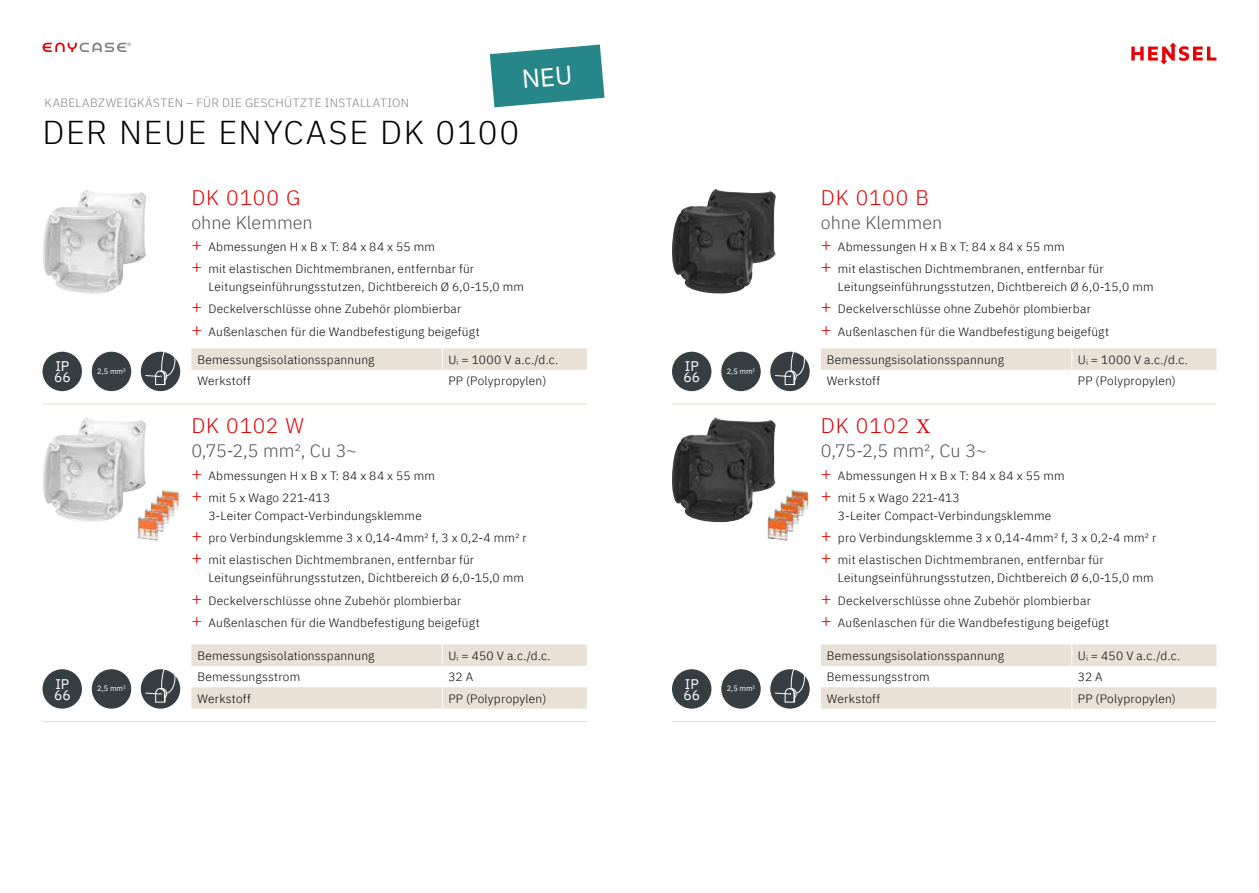
<style>
.page{position:relative;width:1259px;height:893px;background:#fff}
.page>*{position:absolute;margin:0;border:0;box-sizing:border-box;transform-origin:0 0}
.t1{font:300 33px "IBM Plex Sans";letter-spacing:.05em;color:#000}
.t2{font:300 21px "IBM Plex Sans";letter-spacing:.045em;color:#e60003}
.t3{font:300 18px "IBM Plex Sans";color:#504e53}
.t4{font:13.95px/11.1px "IBM Plex Sans";color:#fff}
.t5{font:300 12px/22.2px "IBM Plex Sans";letter-spacing:.02em;color:#000}
.t6{font:300 12px "IBM Plex Sans";letter-spacing:.03em;color:#818084}
.t7{font:7.8px "IBM Plex Sans";color:#fff;scale:.96 1}
.s1{font-size:18px;color:#e60003}
.s2{font-family:"Minion Pro";font-weight:400}
</style>
<div class="page">
<svg style="left:43px;top:43px;width:88px;height:9px"></svg>
<hr style="left:43px;top:404px;width:544px;height:1px;background:#e4dace">
<svg style="left:191px;top:348px;width:396px;height:22px;background:#e9e0d7"></svg>
<div style="left:43px;top:352px;width:39px;height:39px;background:#363e42;border-radius:50%"></div>
<div style="left:92px;top:352px;width:39px;height:39px;background:#363e42;border-radius:50%"></div>
<div style="left:141px;top:352px;width:39px;height:39px;background:#373e43;border-radius:50%"></div>
<svg style="left:145px;top:352px;width:33px;height:34px"></svg>
<img style="left:43px;top:189px;width:103px;height:105px">
<img style="left:672px;top:188px;width:104px;height:106px">
<hr style="left:672px;top:404px;width:544px;height:1px;background:#e4dace">
<svg style="left:821px;top:348px;width:395px;height:22px;background:#e9e0d7"></svg>
<div style="left:672px;top:352px;width:39px;height:39px;background:#363e42;border-radius:50%"></div>
<div style="left:721px;top:352px;width:39px;height:39px;background:#363e42;border-radius:50%"></div>
<div style="left:770px;top:352px;width:39px;height:39px;background:#373e43;border-radius:50%"></div>
<svg style="left:774px;top:352px;width:33px;height:34px"></svg>
<img style="left:43px;top:417px;width:136px;height:124px">
<hr style="left:43px;top:721px;width:544px;height:1px;background:#e4dace">
<svg style="left:191px;top:645px;width:396px;height:64px"></svg>
<div style="left:43px;top:669px;width:39px;height:40px;background:#363e42;border-radius:50%"></div>
<div style="left:92px;top:669px;width:39px;height:40px;background:#363e42;border-radius:50%"></div>
<div style="left:141px;top:669px;width:39px;height:40px;background:#373e43;border-radius:50%"></div>
<svg style="left:145px;top:669px;width:33px;height:34px"></svg>
<img style="left:672px;top:417px;width:136px;height:124px">
<hr style="left:672px;top:721px;width:544px;height:1px;background:#e4dace">
<svg style="left:821px;top:645px;width:395px;height:64px"></svg>
<div style="left:672px;top:669px;width:39px;height:40px;background:#363e42;border-radius:50%"></div>
<div style="left:721px;top:669px;width:39px;height:40px;background:#363e42;border-radius:50%"></div>
<div style="left:770px;top:669px;width:39px;height:40px;background:#373e43;border-radius:50%"></div>
<svg style="left:774px;top:669px;width:33px;height:34px"></svg>
<svg style="left:1131px;top:43px;width:85px;height:21px"></svg>
<svg style="left:490px;top:45px;width:114px;height:62px;background:#4a9a9b"></svg>
<p class="t6" style="left:45px;top:94px;width:366px">KABELABZWEIGKÄSTEN – FÜR DIE GESCHÜTZTE INSTALLATION</p>
<h1 class="t1" style="left:43px;top:108px;width:478px">DER NEUE ENYCASE DK 0100</h1>
<p class="t4" style="left:54px;top:360px;width:18px">IP<br>66</p>
<p class="t7" style="left:97px;top:365px;width:31px">2,5 mm²</p>
<h2 class="t2" style="left:191px;top:181px;width:111px">DK 0100 G</h2>
<h3 class="t3" style="left:191px;top:209px;width:123px">ohne Klemmen</h3>
<p class="t5" style="left:191px;top:235px;width:284px"><span class="s1">+</span> Abmessungen H x B x T: 84 x 84 x 55 mm<br><span class="s1">+</span> mit elastischen Dichtmembranen, entfernbar für</p>
<p class="t5" style="left:191px;top:275px;width:334px;text-indent:17px">Leitungseinführungsstutzen, Dichtbereich Ø 6,0-15,0 mm <span class="s1">+</span> Deckelverschlüsse ohne Zubehör plombierbar<br><span class="s1">+</span> Außenlaschen für die Wandbefestigung beigefügt</p>
<p class="t5" style="left:197px;top:347px;width:179px">Bemessungsisolationsspannung</p>
<p class="t5" style="left:448px;top:347px;width:112px">U<sub>i</sub> = 1000 V a.c./d.c.</p>
<p class="t5" style="left:197px;top:369px;width:55px">Werkstoff</p>
<p class="t5" style="left:448px;top:369px;width:99px">PP (Polypropylen)</p>
<p class="t4" style="left:683px;top:360px;width:18px">IP<br>66</p>
<p class="t7" style="left:727px;top:365px;width:31px">2,5 mm²</p>
<h2 class="t2" style="left:821px;top:181px;width:110px">DK 0100 B</h2>
<h3 class="t3" style="left:821px;top:209px;width:123px">ohne Klemmen</h3>
<p class="t5" style="left:821px;top:235px;width:284px"><span class="s1">+</span> Abmessungen H x B x T: 84 x 84 x 55 mm<br><span class="s1">+</span> mit elastischen Dichtmembranen, entfernbar für</p>
<p class="t5" style="left:821px;top:275px;width:334px;text-indent:17px">Leitungseinführungsstutzen, Dichtbereich Ø 6,0-15,0 mm <span class="s1">+</span> Deckelverschlüsse ohne Zubehör plombierbar<br><span class="s1">+</span> Außenlaschen für die Wandbefestigung beigefügt</p>
<p class="t5" style="left:827px;top:347px;width:179px">Bemessungsisolationsspannung</p>
<p class="t5" style="left:1078px;top:347px;width:112px">U<sub>i</sub> = 1000 V a.c./d.c.</p>
<p class="t5" style="left:827px;top:369px;width:55px">Werkstoff</p>
<p class="t5" style="left:1077px;top:369px;width:99px">PP (Polypropylen)</p>
<p class="t4" style="left:54px;top:677px;width:18px">IP<br>66</p>
<p class="t7" style="left:97px;top:683px;width:31px">2,5 mm²</p>
<h2 class="t2" style="left:191px;top:410px;width:114px">DK 0102 W</h2>
<h3 class="t3" style="left:191px;top:437px;width:167px">0,75-2,5 mm², Cu 3~</h3>
<p class="t5" style="left:191px;top:463px;width:245px"><span class="s1">+</span> Abmessungen H x B x T: 84 x 84 x 55 mm <span class="s1">+</span> mit 5 x Wago 221-413</p>
<p class="t5" style="left:191px;top:503px;width:337px;text-indent:17px">3-Leiter Compact-Verbindungsklemme<br><span class="s1">+</span> pro Verbindungsklemme 3 x 0,14-4mm² f, 3 x 0,2-4 mm² r <span class="s1">+</span> mit elastischen Dichtmembranen, entfernbar für</p>
<p class="t5" style="left:191px;top:566px;width:334px;text-indent:17px">Leitungseinführungsstutzen, Dichtbereich Ø 6,0-15,0 mm <span class="s1">+</span> Deckelverschlüsse ohne Zubehör plombierbar<br><span class="s1">+</span> Außenlaschen für die Wandbefestigung beigefügt</p>
<p class="t5" style="left:197px;top:644px;width:179px">Bemessungsisolationsspannung</p>
<p class="t5" style="left:448px;top:644px;width:104px">U<sub>i</sub> = 450 V a.c./d.c.</p>
<p class="t5" style="left:197px;top:665px;width:104px">Bemessungsstrom</p>
<p class="t5" style="left:448px;top:665px;width:26px">32 A</p>
<p class="t5" style="left:197px;top:686px;width:55px">Werkstoff</p>
<p class="t5" style="left:448px;top:686px;width:99px">PP (Polypropylen)</p>
<p class="t4" style="left:683px;top:677px;width:18px">IP<br>66</p>
<p class="t7" style="left:727px;top:683px;width:31px">2,5 mm²</p>
<h2 class="t2" style="left:821px;top:410px;width:111px">DK 0102 <span class="s2">X</span></h2>
<h3 class="t3" style="left:821px;top:437px;width:167px">0,75-2,5 mm², Cu 3~</h3>
<p class="t5" style="left:821px;top:463px;width:245px"><span class="s1">+</span> Abmessungen H x B x T: 84 x 84 x 55 mm <span class="s1">+</span> mit 5 x Wago 221-413</p>
<p class="t5" style="left:821px;top:503px;width:337px;text-indent:17px">3-Leiter Compact-Verbindungsklemme<br><span class="s1">+</span> pro Verbindungsklemme 3 x 0,14-4mm² f, 3 x 0,2-4 mm² r <span class="s1">+</span> mit elastischen Dichtmembranen, entfernbar für</p>
<p class="t5" style="left:821px;top:566px;width:334px;text-indent:17px">Leitungseinführungsstutzen, Dichtbereich Ø 6,0-15,0 mm <span class="s1">+</span> Deckelverschlüsse ohne Zubehör plombierbar<br><span class="s1">+</span> Außenlaschen für die Wandbefestigung beigefügt</p>
<p class="t5" style="left:827px;top:644px;width:179px">Bemessungsisolationsspannung</p>
<p class="t5" style="left:1078px;top:644px;width:104px">U<sub>i</sub> = 450 V a.c./d.c.</p>
<p class="t5" style="left:827px;top:665px;width:104px">Bemessungsstrom</p>
<p class="t5" style="left:1077px;top:665px;width:26px">32 A</p>
<p class="t5" style="left:827px;top:686px;width:55px">Werkstoff</p>
<p class="t5" style="left:1077px;top:686px;width:99px">PP (Polypropylen)</p>
</div>
